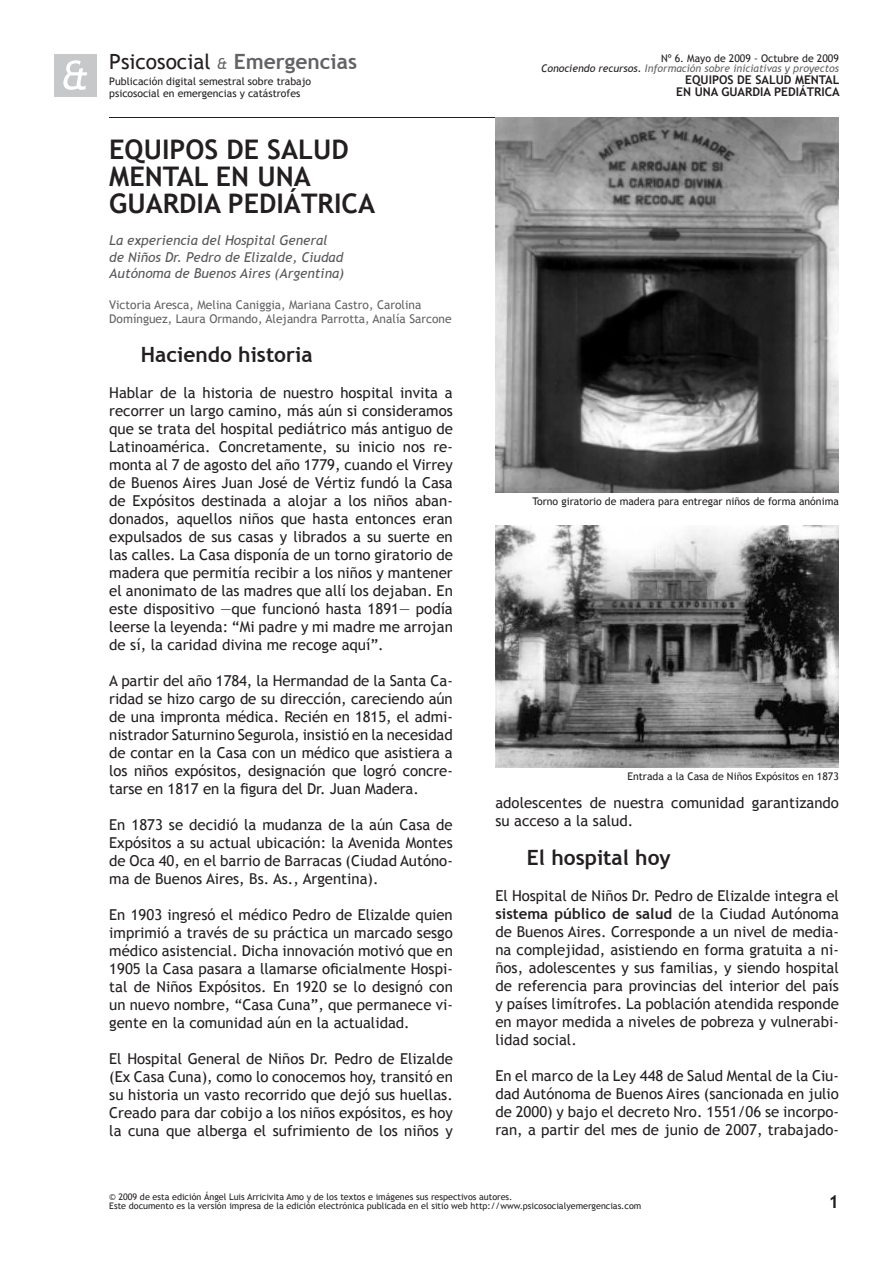
<style>
.page{position:relative;width:893px;height:1263px;background:#fff}
.page>*{position:absolute;margin:0;border:0;box-sizing:border-box;transform-origin:0 0}
.t1{font:700 27px/27px "Trebuchet MS";color:#231f20}
.t2{font:700 21px "Trebuchet MS";color:#231f20}
.t3{font:21px "Trebuchet MS";color:#231f20}
.t4{font:700 18px "Trebuchet MS";color:#231f20}
.t5{font:15px/18px "Trebuchet MS";color:#231f20;text-align:justify}
.t6{font:italic 13.5px/16.2px "Trebuchet MS";color:#57585a}
.t7{font:12px/13.5px "Trebuchet MS";color:#636366}
.t8{font:700 12px/12px "Trebuchet MS";color:#231f20;text-align:right}
.t9{font:10.5px/12px "Trebuchet MS";color:#231f20}
.t10{font:italic 10.5px/10.5px "Trebuchet MS";color:#636366;text-align:right}
.t11{font:9px/9px "Trebuchet MS";color:#231f20}
.s1{font-style:italic;font-size:15px;color:#636366}
.s2{font-weight:700;color:#636366}
.s3{font-style:normal;color:#231f20}
.s4{color:#231f20}
.s5{font-weight:700}
</style>
<div class="page">
<div style="left:54px;top:54px;width:43px;height:43px;background:#c7c8ca"></div>
<svg style="left:63px;top:60px;width:24px;height:30px"></svg>
<hr style="left:109px;top:117px;width:730px;height:1px;background:#231f20">
<img style="left:495px;top:118px;width:344px;height:374px">
<img style="left:495px;top:525px;width:344px;height:242px">
<h2 class="t3" style="left:109px;top:50px;width:249px">Psicosocial <span class="s1">&amp;</span> <span class="s2">Emergencias</span></h2>
<p class="t9" style="left:109px;top:75px;width:203px">Publicación digital semestral sobre trabajo psicosocial en emergencias y catástrofes</p>
<h1 class="t1" style="left:109px;top:136px;width:267px">EQUIPOS DE SALUD<br>MENTAL EN UNA<br>GUARDIA PEDIÁTRICA</h1>
<p class="t6" style="left:109px;top:233px;width:236px">La experiencia del Hospital General de Niños Dr. Pedro de Elizalde, Ciudad<br>Autónoma de Buenos Aires (Argentina)</p>
<p class="t7" style="left:109px;top:298px;width:344px">Victoria Aresca, Melina Caniggia, Mariana Castro, Carolina<br>Domínguez, Laura Ormando, Alejandra Parrotta, Analía Sarcone</p>
<h2 class="t2" style="left:141px;top:341px;width:173px">Haciendo historia</h2>
<p class="t5" style="left:109px;top:384px;width:345px">Hablar de la historia de nuestro hospital invita a recorrer un largo camino, más aún si consideramos que se trata del hospital pediátrico más antiguo de Latinoamérica. Concretamente, su inicio nos re&shy;monta al 7 de agosto del año 1779, cuando el Virrey de Buenos Aires Juan José de Vértiz fundó la Casa de Expósitos destinada a alojar a los niños aban&shy;donados, aquellos niños que hasta entonces eran expulsados de sus casas y librados a su suerte en las calles. La Casa disponía de un torno giratorio de madera que permitía recibir a los niños y mantener el anonimato de las madres que allí los dejaban. En este dispositivo —que funcionó hasta 1891— podía leerse la leyenda: “Mi padre y mi madre me arrojan de sí, la caridad divina me recoge aquí”.</p>
<p class="t5" style="left:109px;top:672px;width:345px">A partir del año 1784, la Hermandad de la Santa Ca&shy;ridad se hizo cargo de su dirección, careciendo aún de una impronta médica. Recién en 1815, el admi&shy;nistrador Saturnino Segurola, insistió en la necesidad de contar en la Casa con un médico que asistiera a los niños expósitos, designación que logró concre&shy;tarse en 1817 en la figura del Dr. Juan Madera.</p>
<p class="t5" style="left:109px;top:816px;width:345px">En 1873 se decidió la mudanza de la aún Casa de Expósitos a su actual ubicación: la Avenida Montes de Oca 40, en el barrio de Barracas (Ciudad Autóno&shy;ma de Buenos Aires, Bs. As., Argentina).</p>
<p class="t5" style="left:109px;top:906px;width:345px">En 1903 ingresó el médico Pedro de Elizalde quien imprimió a través de su práctica un marcado sesgo médico asistencial. Dicha innovación motivó que en 1905 la Casa pasara a llamarse oficialmente Hospi&shy;tal de Niños Expósitos. En 1920 se lo designó con un nuevo nombre, “Casa Cuna”, que permanece vi&shy;gente en la comunidad aún en la actualidad.</p>
<p class="t5" style="left:109px;top:1050px;width:345px">El Hospital General de Niños Dr. Pedro de Elizalde (Ex Casa Cuna), como lo conocemos hoy, transitó en su historia un vasto recorrido que dejó sus huellas.<br>Creado para dar cobijo a los niños expósitos, es hoy la cuna que alberga el sufrimiento de los niños y</p>
<p class="t10" style="left:541px;top:53px;width:299px"><span class="s3">Nº 6. Mayo de 2009 - Octubre de 2009<br></span><span class="s4">Conociendo recursos.</span> Información sobre iniciativas y proyectos</p>
<p class="t8" style="left:676px;top:74px;width:165px">EQUIPOS DE SALUD MENTAL<br>EN UNA GUARDIA PEDIÁTRICA</p>
<p class="t9" style="left:532px;top:495px;width:308px">Torno giratorio de madera para entregar niños de forma anónima</p>
<p class="t9" style="left:627px;top:771px;width:213px">Entrada a la Casa de Niños Expósitos en 1873</p>
<p class="t5" style="left:495px;top:794px;width:345px">adolescentes de nuestra comunidad garantizando su acceso a la salud.</p>
<h2 class="t2" style="left:527px;top:845px;width:145px">El hospital hoy</h2>
<p class="t5" style="left:495px;top:887px;width:345px">El Hospital de Niños Dr. Pedro de Elizalde integra el <span class="s5">sistema público de salud</span> de la Ciudad Autónoma de Buenos Aires. Corresponde a un nivel de media&shy;na complejidad, asistiendo en forma gratuita a ni&shy;ños, adolescentes y sus familias, y siendo hospital de referencia para provincias del interior del país y países limítrofes. La población atendida responde en mayor medida a niveles de pobreza y vulnerabi&shy;lidad social.</p>
<p class="t5" style="left:495px;top:1067px;width:345px">En el marco de la Ley 448 de Salud Mental de la Ciu&shy;dad Autónoma de Buenos Aires (sancionada en julio de 2000) y bajo el decreto Nro. 1551/06 se incorpo&shy;ran, a partir del mes de junio de 2007, trabajado-</p>
<p class="t11" style="left:109px;top:1192px;width:534px">© 2009 de esta edición Ángel Luis Arricivita Amo y de los textos e imágenes sus respectivos autores.<br>Este documento es la versión impresa de la edición electrónica publicada en el sitio web http://www.psicosocialyemergencias.com</p>
<p class="t4" style="left:828px;top:1191px;width:12px">1</p>
</div>
